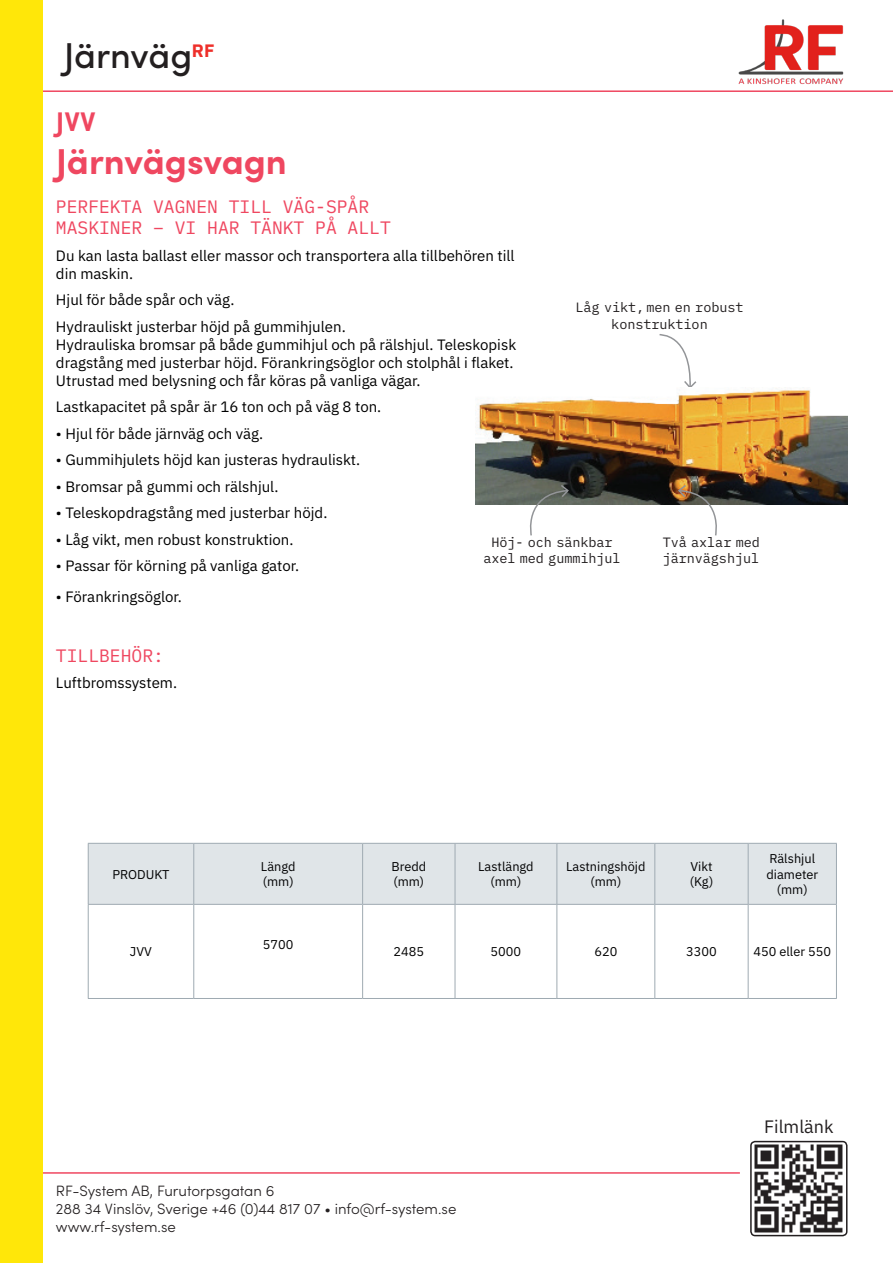
<style>
.page{position:relative;width:893px;height:1263px;background:#fff}
.page>*{position:absolute;margin:0;border:0;box-sizing:border-box;transform-origin:0 0}
.Rubrik_24_pt{font:700 36px "Sofia Pro";color:#ef4760}
.Sidrubrik_24_pt_-_vi{font:500 36px "Sofia Pro";letter-spacing:-.005em;color:#231f20}
.Rubrik_18_pt{font:700 27px "Sofia Pro";color:#ef4760}
.Underrubrik_12_pt{font:18px/21.6px "IBM Plex Mono";color:#ef4760}
.t1{font:18px "IBM Plex Sans";color:#231f20}
.t2{font:700 18px "IBM Plex Sans";color:#ee2f2a}
.Brödtext_10_pt_-_2_4{font:15px/18px "IBM Plex Sans";color:#000001}
.Rubrik_16_pt{font:300 15px/18px "Sofia Pro";color:#231f20}
.Bildtext_9_pt{font:13.5px/16.2px "IBM Plex Mono";letter-spacing:-.005em;color:#231f20;text-align:center}
.Text_tabell_8_5_pt{font:12.75px/15.3px "IBM Plex Sans";color:#000001;text-align:center}
</style>
<div class="page">
<div style="left:750px;top:1141px;width:97px;height:95px;border:2px solid #231f20;border-radius:4px"></div>
<img style="left:738px;top:19px;width:106px;height:66px">
<hr style="left:42px;top:90px;width:851px;height:2px;background:#ef4760">
<hr style="left:43px;top:1172px;width:697px;height:2px;background:#ef4760">
<div style="left:0;top:0;width:43px;height:1263px;background:#ffe709"></div>
<img style="left:754px;top:1143px;width:90px;height:90px">
<svg style="left:659px;top:334px;width:38px;height:53px"></svg>
<img style="left:475px;top:390px;width:372px;height:115px">
<svg style="left:523px;top:483px;width:47px;height:53px"></svg>
<svg style="left:677px;top:483px;width:47px;height:53px"></svg>
<div style="left:89px;top:844px;width:747px;height:60px;background:#e0e5e8"></div>
<hr style="left:88px;top:843px;width:106px;height:1px;background:#9faab2">
<hr style="left:88px;top:844px;width:1px;height:60px;background:#9faab2">
<hr style="left:194px;top:843px;width:169px;height:1px;background:#9faab2">
<hr style="left:193px;top:844px;width:1px;height:60px;background:#9faab2">
<hr style="left:363px;top:843px;width:92px;height:1px;background:#9faab2">
<hr style="left:362px;top:844px;width:1px;height:60px;background:#9faab2">
<hr style="left:455px;top:843px;width:102px;height:1px;background:#9faab2">
<hr style="left:455px;top:844px;width:1px;height:60px;background:#9faab2">
<hr style="left:557px;top:843px;width:98px;height:1px;background:#9faab2">
<hr style="left:556px;top:844px;width:1px;height:60px;background:#9faab2">
<hr style="left:655px;top:843px;width:93px;height:1px;background:#9faab2">
<hr style="left:654px;top:844px;width:1px;height:60px;background:#9faab2">
<hr style="left:748px;top:843px;width:89px;height:1px;background:#9faab2">
<hr style="left:748px;top:844px;width:1px;height:60px;background:#9faab2">
<hr style="left:836px;top:844px;width:1px;height:60px;background:#9faab2">
<hr style="left:88px;top:904px;width:106px;height:1px;background:#9faab2">
<hr style="left:88px;top:905px;width:1px;height:93px;background:#9faab2">
<hr style="left:194px;top:904px;width:169px;height:1px;background:#9faab2">
<hr style="left:193px;top:905px;width:1px;height:93px;background:#9faab2">
<hr style="left:363px;top:904px;width:92px;height:1px;background:#9faab2">
<hr style="left:362px;top:905px;width:1px;height:93px;background:#9faab2">
<hr style="left:455px;top:904px;width:102px;height:1px;background:#9faab2">
<hr style="left:455px;top:905px;width:1px;height:93px;background:#9faab2">
<hr style="left:557px;top:904px;width:98px;height:1px;background:#9faab2">
<hr style="left:556px;top:905px;width:1px;height:93px;background:#9faab2">
<hr style="left:655px;top:904px;width:93px;height:1px;background:#9faab2">
<hr style="left:654px;top:905px;width:1px;height:93px;background:#9faab2">
<hr style="left:748px;top:904px;width:89px;height:1px;background:#9faab2">
<hr style="left:748px;top:905px;width:1px;height:93px;background:#9faab2">
<hr style="left:836px;top:905px;width:1px;height:93px;background:#9faab2">
<hr style="left:88px;top:998px;width:106px;height:1px;background:#9faab2">
<hr style="left:194px;top:998px;width:169px;height:1px;background:#9faab2">
<hr style="left:363px;top:998px;width:92px;height:1px;background:#9faab2">
<hr style="left:455px;top:998px;width:102px;height:1px;background:#9faab2">
<hr style="left:557px;top:998px;width:98px;height:1px;background:#9faab2">
<hr style="left:655px;top:998px;width:93px;height:1px;background:#9faab2">
<hr style="left:748px;top:998px;width:89px;height:1px;background:#9faab2">
<p class="Sidrubrik_24_pt_-_vi" style="left:64px;top:29px;width:130px">Järnväg</p>
<p class="t2" style="left:192px;top:36px;width:24px">RF</p>
<p class="Rubrik_18_pt" style="left:56px;top:101px;width:41px">JVV</p>
<p class="Rubrik_24_pt" style="left:56px;top:134px;width:232px">Järnvägsvagn</p>
<p class="Underrubrik_12_pt" style="left:56px;top:194px;width:336px">PERFEKTA VAGNEN TILL VÄG-SPÅR<br>MASKINER – VI HAR TÄNKT PÅ ALLT</p>
<p class="Brödtext_10_pt_-_2_4" style="left:56px;top:245px;width:460px">Du kan lasta ballast eller massor och transportera alla tillbehören till din maskin.</p>
<p class="Brödtext_10_pt_-_2_4" style="left:56px;top:290px;width:180px">Hjul för både spår och väg.</p>
<p class="Brödtext_10_pt_-_2_4" style="left:56px;top:316px;width:462px">Hydrauliskt justerbar höjd på gummihjulen.<br>Hydrauliska bromsar på både gummihjul och på rälshjul. Teleskopisk dragstång med justerbar höjd. Förankringsöglor och stolphål i flaket.<br>Utrustad med belysning och får köras på vanliga vägar.</p>
<p class="Brödtext_10_pt_-_2_4" style="left:56px;top:397px;width:327px">Lastkapacitet på spår är 16 ton och på väg 8 ton.</p>
<p class="Brödtext_10_pt_-_2_4" style="left:56px;top:423px;width:209px">• Hjul för både järnväg och väg.</p>
<p class="Brödtext_10_pt_-_2_4" style="left:56px;top:450px;width:306px">• Gummihjulets höjd kan justeras hydrauliskt.</p>
<p class="Brödtext_10_pt_-_2_4" style="left:56px;top:476px;width:224px">• Bromsar på gummi och rälshjul.</p>
<p class="Brödtext_10_pt_-_2_4" style="left:56px;top:503px;width:273px">• Teleskopdragstång med justerbar höjd.</p>
<p class="Brödtext_10_pt_-_2_4" style="left:56px;top:529px;width:239px">• Låg vikt, men robust konstruktion.</p>
<p class="Brödtext_10_pt_-_2_4" style="left:56px;top:556px;width:245px">• Passar för körning på vanliga gator.</p>
<p class="Brödtext_10_pt_-_2_4" style="left:56px;top:586px;width:127px">• Förankringsöglor.</p>
<p class="Bildtext_9_pt" style="left:576px;top:298px;width:169px">Låg vikt, men en robust konstruktion</p>
<p class="Bildtext_9_pt" style="left:663px;top:533px;width:99px;text-align:left">Två axlar med järnvägshjul</p>
<p class="Bildtext_9_pt" style="left:483px;top:533px;width:139px">Höj- och sänkbar axel med gummihjul</p>
<p class="Underrubrik_12_pt" style="left:56px;top:643px;width:109px">TILLBEHÖR:</p>
<p class="Brödtext_10_pt_-_2_4" style="left:56px;top:673px;width:123px">Luftbromssystem.</p>
<p class="Text_tabell_8_5_pt" style="left:112px;top:865px;width:59px">PRODUKT</p>
<p class="Text_tabell_8_5_pt" style="left:130px;top:943px;width:24px">JVV</p>
<p class="Text_tabell_8_5_pt" style="left:261px;top:858px;width:36px">Längd</p>
<p class="Text_tabell_8_5_pt" style="left:263px;top:873px;width:32px">(mm)</p>
<p class="Text_tabell_8_5_pt" style="left:263px;top:935px;width:32px">5700</p>
<p class="Text_tabell_8_5_pt" style="left:391px;top:858px;width:36px">Bredd</p>
<p class="Text_tabell_8_5_pt" style="left:393px;top:873px;width:32px">(mm)</p>
<p class="Text_tabell_8_5_pt" style="left:478px;top:858px;width:57px">Lastlängd</p>
<p class="Text_tabell_8_5_pt" style="left:491px;top:873px;width:32px">(mm)</p>
<p class="Text_tabell_8_5_pt" style="left:566px;top:858px;width:81px">Lastningshöjd</p>
<p class="Text_tabell_8_5_pt" style="left:590px;top:873px;width:32px">(mm)</p>
<p class="Text_tabell_8_5_pt" style="left:690px;top:858px;width:24px">Vikt</p>
<p class="Text_tabell_8_5_pt" style="left:690px;top:873px;width:25px">(Kg)</p>
<p class="Text_tabell_8_5_pt" style="left:769px;top:850px;width:47px">Rälshjul</p>
<p class="Text_tabell_8_5_pt" style="left:766px;top:865px;width:53px">diameter (mm)</p>
<p class="Text_tabell_8_5_pt" style="left:393px;top:943px;width:32px">2485</p>
<p class="Text_tabell_8_5_pt" style="left:491px;top:943px;width:32px">5000</p>
<p class="Text_tabell_8_5_pt" style="left:594px;top:943px;width:24px">620</p>
<p class="Text_tabell_8_5_pt" style="left:686px;top:943px;width:32px">3300</p>
<p class="Text_tabell_8_5_pt" style="left:754px;top:943px;width:79px">450 eller 550</p>
<p class="t1" style="left:764px;top:1113px;width:71px">Filmlänk</p>
<p class="Rubrik_16_pt" style="left:56px;top:1181px;width:220px">RF-System AB, Furutorpsgatan 6</p>
<p class="Rubrik_16_pt" style="left:56px;top:1199px;width:402px">288 34 Vinslöv, Sverige +46 (0)44 817 07 • info@rf-system.se www.rf-system.se</p>
</div>
